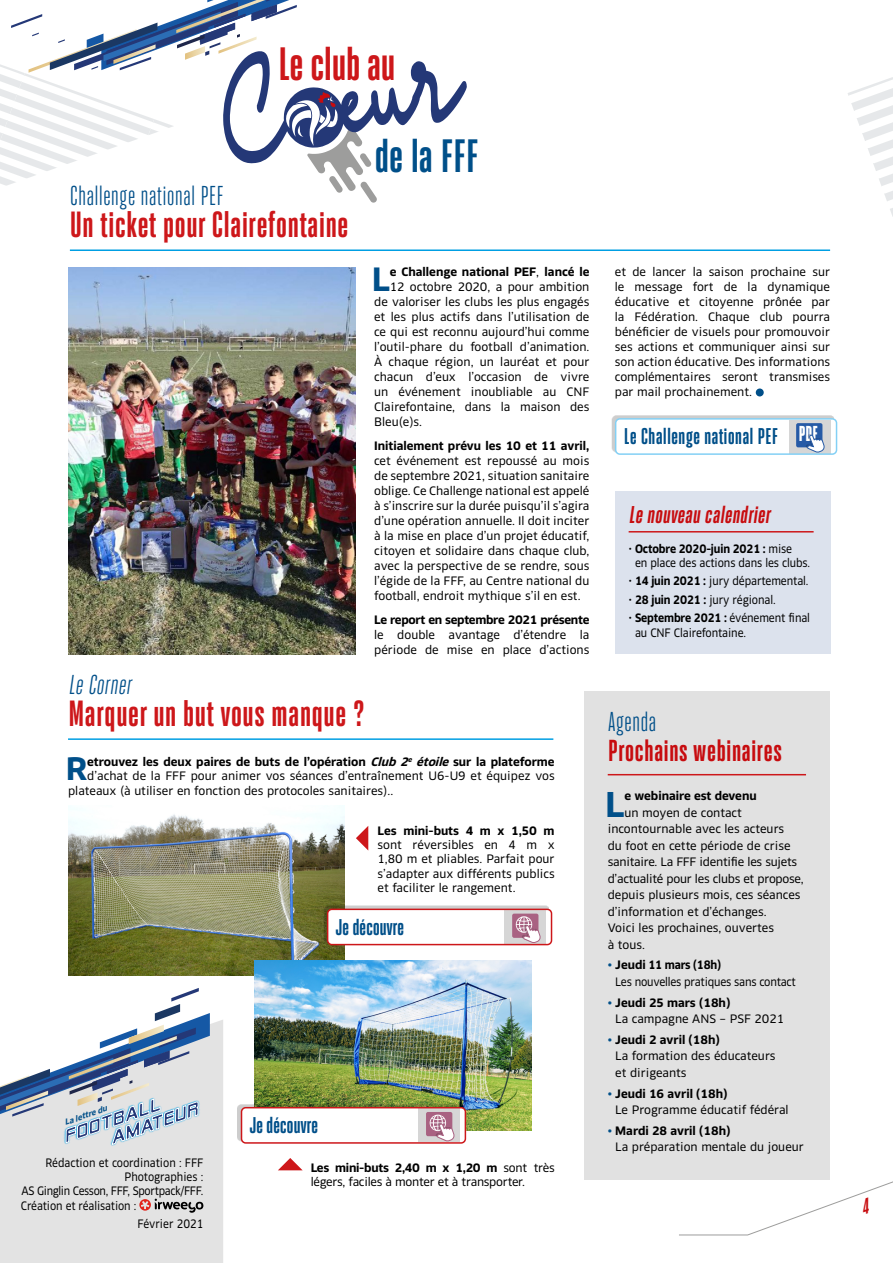
<style>
.page{position:relative;width:893px;height:1263px;background:#fff}
.page>*{position:absolute;margin:0;border:0;box-sizing:border-box;transform-origin:0 0}
.t1{font:46.2px "FFF Hero Bold";letter-spacing:-.02em;color:#cd171a}
.t2{font:46.2px "FFF Hero Bold";letter-spacing:-.01em;color:#004f89}
.t3{font:36px "FFF Hero Bold";color:#cd171a}
.t4{font:35.25px "FFF Equipe Bold";color:#004f89}
.t5{font:33.15px "FFF Equipe Bold";color:#004f89}
.t6{font:32.1px "FFF Equipe Bold";color:#004f89}
.t7{font:30px "FFF Hero Bold";color:#c70c0f}
.t8{font:27px "FFF Hero Book";color:#004f89}
.t9{font:24px "FFF Hero Bold";color:#c70c0f}
.t10{font:22.5px "FFF Hero Bold";letter-spacing:-.02em;color:#004f89}
.t11{font:22.5px "FFF Hero Bold";color:#004f89}
.t12{font:12px/15px "FFF Equipe Regular";color:#000;text-align:justify}
.t13{font:12px "FFF Equipe Bold";color:#000}
.t14{font:12px/18.5px "FFF Equipe Regular";color:#000;scale:.91 1}
.t15{font:12px "FFF Equipe Bold";letter-spacing:-.02em;color:#000}
.t16{font:12px "FFF Equipe Regular";color:#000;scale:.9 1}
.t17{font:12px "FFF Equipe Bold";color:#000;scale:.91 1}
.t18{font:12px "FFF Equipe Regular";letter-spacing:-.02em;color:#000}
.t19{font:12px "FFF Equipe Regular";letter-spacing:-.03em;color:#000;scale:.9 1}
.t20{font:12px "FFF Equipe Regular";letter-spacing:-.02em;color:#000;scale:.92 1}
.t21{font:italic 8.1px "FFF Equipe Bold";color:#004f89}
.s1{font-family:"FFF Equipe Regular"}
.s2{font-style:italic}
.s3{font-family:"FFF Equipe Bold"}
.s4{color:#004f89}
</style>
<div class="page">
<svg style="left:848px;top:77px;width:45px;height:140px"></svg>
<div style="left:584px;top:691px;width:246px;height:489px;background:#e1e1e1"></div>
<div style="left:756px;top:388px;width:8px;height:8px;background:#004f89;border-radius:50%"></div>
<img style="left:68px;top:814px;width:276px;height:161px">
<img style="left:255px;top:961px;width:276px;height:169px">
<hr style="left:70px;top:249px;width:760px;height:2px;background:#009fe3">
<hr style="left:68px;top:738px;width:485px;height:2px;background:#009fe3">
<hr style="left:608px;top:774px;width:198px;height:1px;background:#cd171a">
<svg style="left:0;top:0;width:467px;height:203px"></svg>
<div style="left:323px;top:906px;width:226px;height:37px;background:#000;opacity:.2"></div>
<div style="left:328px;top:909px;width:223px;height:35px;background:#fff;border-radius:4px"></div>
<div style="left:504px;top:910px;width:42px;height:34px;background:#d6d6d6"></div>
<div style="left:512px;top:914px;width:26px;height:24px;background:#a96282;border-radius:2px"></div>
<svg style="left:516px;top:916px;width:25px;height:26px"></svg>
<div style="left:327px;top:908px;width:225px;height:37px;border:2px solid #cd171a;border-radius:4px"></div>
<div style="left:237px;top:1104px;width:226px;height:37px;background:#000;opacity:.2"></div>
<div style="left:241px;top:1108px;width:224px;height:35px;background:#fff;border-radius:4px"></div>
<div style="left:418px;top:1108px;width:42px;height:34px;background:#d6d6d6"></div>
<div style="left:426px;top:1112px;width:26px;height:24px;background:#a96282;border-radius:2px"></div>
<svg style="left:430px;top:1115px;width:25px;height:26px"></svg>
<div style="left:241px;top:1107px;width:225px;height:37px;border:2px solid #cd171a;border-radius:4px"></div>
<div style="left:0;top:1020px;width:223px;height:243px;background:#e3e3e3"></div>
<svg style="left:139px;top:1199px;width:64px;height:14px"></svg>
<svg style="left:0;top:988px;width:210px;height:159px"></svg>
<div style="left:611px;top:415px;width:223px;height:37px;background:#cdcdcd"></div>
<div style="left:616px;top:419px;width:220px;height:35px;background:#fff;border-radius:4px"></div>
<div style="left:789px;top:420px;width:42px;height:33px;background:#d6d6d6"></div>
<div style="left:796px;top:423px;width:26px;height:24px;background:#265aa6;border-radius:2px"></div>
<svg style="left:806px;top:434px;width:19px;height:18px"></svg>
<div style="left:615px;top:418px;width:222px;height:37px;border:2px solid #83d0f5;border-radius:4px"></div>
<div style="left:615px;top:492px;width:215px;height:162px;background:#dce2ed"></div>
<hr style="left:629px;top:531px;width:185px;height:1px;background:#cd171a">
<img style="left:68px;top:267px;width:288px;height:387px">
<svg style="left:356px;top:826px;width:12px;height:24px"></svg>
<svg style="left:278px;top:1158px;width:24px;height:12px"></svg>
<svg style="left:679px;top:1181px;width:214px;height:55px"></svg>
<h1 class="t1" style="left:278px;top:39px;width:119px">Le club au</h1>
<h3 class="t8" style="left:70px;top:182px;width:155px">Challenge national PEF</h3>
<h2 class="t3" style="left:70px;top:205px;width:280px">Un ticket pour Clairefontaine</h2>
<h3 class="t8" style="left:68px;top:670px;width:69px">Le Corner</h3>
<h2 class="t3" style="left:68px;top:694px;width:298px">Marquer un but vous manque ?</h2>
<h1 class="t2" style="left:374px;top:131px;width:106px">de la FFF</h1>
<h3 class="t5" style="left:372px;top:260px;width:20px">L</h3>
<p class="t13" style="left:390px;top:265px;width:201px">e Challenge national PEF<span class="s1">,</span> lancé le</p>
<p class="t12" style="left:374px;top:280px;width:217px;text-indent:16px">12 octobre 2020, a pour ambition de valoriser les clubs les plus engagés et les plus actifs dans l’utilisation de ce qui est reconnu aujourd’hui comme l’outil-phare du football d’animation.<br>À chaque région, un lauréat et pour chacun d’eux l’occasion de vivre un événement inoubliable au CNF Clairefontaine, dans la maison des Bleu(e)s.</p>
<p class="t13" style="left:374px;top:438px;width:217px">Initialement prévu les 10 et 11 avril,</p>
<p class="t12" style="left:374px;top:453px;width:217px">cet événement est repoussé au mois de septembre 2021, situation sanitaire oblige. Ce Challenge national est appelé à s’inscrire sur la durée puisqu’il s’agira d’une opération annuelle. Il doit inciter à la mise en place d’un projet éducatif, citoyen et solidaire dans chaque club, avec la perspective de se rendre, sous l’égide de la FFF, au Centre national du football, endroit mythique s’il en est.</p>
<p class="t15" style="left:374px;top:612px;width:217px">Le report en septembre 2021 présente</p>
<p class="t12" style="left:374px;top:627px;width:217px">le double avantage d’étendre la période de mise en place d’actions</p>
<h3 class="t6" style="left:66px;top:749px;width:23px">R</h3>
<p class="t13" style="left:87px;top:754px;width:469px">etrouvez les deux paires de buts de l’opération <span class="s2">Club 2</span><sup>e</sup> <span class="s2">étoile</span> sur la plateforme</p>
<p class="t12" style="left:68px;top:769px;width:488px;line-height:14.2px;text-indent:19px">d’achat de la FFF pour animer vos séances d’entraînement U6-U9 et équipez vos plateaux (à utiliser en fonction des protocoles sanitaires)..</p>
<p class="t13" style="left:378px;top:823px;width:179px">Les mini-buts 4 m x 1,50 m</p>
<p class="t12" style="left:378px;top:837px;width:179px;line-height:14.2px">sont réversibles en 4 m x 1,80 m et pliables. Parfait pour s’adapter aux différents publics et faciliter le rangement.</p>
<h3 class="t10" style="left:336px;top:915px;width:109px">Je découvre <sup>PDF</sup></h3>
<p class="t21" style="left:63px;top:1118px;width:46px;rotate:-19deg">La lettre du</p>
<p class="t16" style="left:45px;top:1155px;width:177px">Rédaction et coordination : FFF</p>
<p class="t16" style="left:125px;top:1170px;width:89px">Photographies :</p>
<p class="t19" style="left:22px;top:1184px;width:204px">AS Ginglin Cesson, FFF, Sportpack/FFF.</p>
<p class="t16" style="left:21px;top:1198px;width:130px">Création et réalisation :</p>
<p class="t16" style="left:138px;top:1217px;width:75px">Février 2021</p>
<h3 class="t10" style="left:249px;top:1113px;width:109px">Je découvre <sup>PDF</sup></h3>
<p class="t15" style="left:311px;top:1160px;width:245px">Les mini-buts 2,40 m x 1,20 m <span class="s1">sont très</span></p>
<p class="t18" style="left:311px;top:1174px;width:216px">légers, faciles à monter et à transporter.</p>
<p class="t12" style="left:615px;top:265px;width:217px">et de lancer la saison prochaine sur le message fort de la dynamique éducative et citoyenne prônée par la Fédération. Chaque club pourra bénéficier de visuels pour promouvoir ses actions et communiquer ainsi sur son action éducative. Des informations complémentaires seront transmises par mail prochainement.</p>
<h3 class="t11" style="left:624px;top:424px;width:196px">Le Challenge national PEF <sup>PDF</sup></h3>
<h3 class="t9" style="left:629px;top:501px;width:147px">Le nouveau calendrier</h3>
<p class="t17" style="left:628px;top:541px;width:182px">· Octobre 2020-juin 2021 : <span class="s1">mise</span></p>
<p class="t14" style="left:628px;top:553px;width:202px;text-indent:7px">en place des actions dans les clubs. <span class="s3">· 14 juin 2021 :</span> jury départemental. <span class="s3">· 28 juin 2021 :</span> jury régional.</p>
<p class="t17" style="left:628px;top:611px;width:202px">· Septembre 2021 : <span class="s1">événement final</span></p>
<p class="t14" style="left:635px;top:623px;width:123px">au CNF Clairefontaine.</p>
<h3 class="t8" style="left:608px;top:707px;width:50px">Agenda</h3>
<h3 class="t7" style="left:608px;top:734px;width:176px">Prochains webinaires</h3>
<h3 class="t4" style="left:605px;top:783px;width:21px">L</h3>
<p class="t13" style="left:624px;top:788px;width:134px">e webinaire est devenu</p>
<p class="t12" style="left:608px;top:804px;width:197px;line-height:16.5px;text-align:left;text-indent:17px">un moyen de contact incontournable avec les acteurs<br>du foot en cette période de crise sanitaire. La FFF identifie les sujets d’actualité pour les clubs et propose, depuis plusieurs mois, ces séances d’information et d’échanges.<br>Voici les prochaines, ouvertes<br>à tous.</p>
<p class="t15" style="left:608px;top:958px;width:115px"><span class="s4">•</span> Jeudi 11 mars (18h)</p>
<p class="t20" style="left:615px;top:974px;width:198px">Les nouvelles pratiques sans contact</p>
<p class="t13" style="left:608px;top:995px;width:124px"><span class="s4">•</span> Jeudi 25 mars (18h)</p>
<p class="t12" style="left:615px;top:1011px;width:170px">La campagne ANS – PSF 2021</p>
<p class="t13" style="left:608px;top:1032px;width:114px"><span class="s4">•</span> Jeudi 2 avril (18h)</p>
<p class="t12" style="left:615px;top:1048px;width:162px;line-height:16.5px">La formation des éducateurs et dirigeants</p>
<p class="t13" style="left:608px;top:1086px;width:121px"><span class="s4">•</span> Jeudi 16 avril (18h)</p>
<p class="t12" style="left:615px;top:1102px;width:175px">Le Programme éducatif fédéral</p>
<p class="t13" style="left:608px;top:1123px;width:124px"><span class="s4">•</span> Mardi 28 avril (18h)</p>
<p class="t12" style="left:615px;top:1139px;width:190px">La préparation mentale du joueur</p>
</div>
